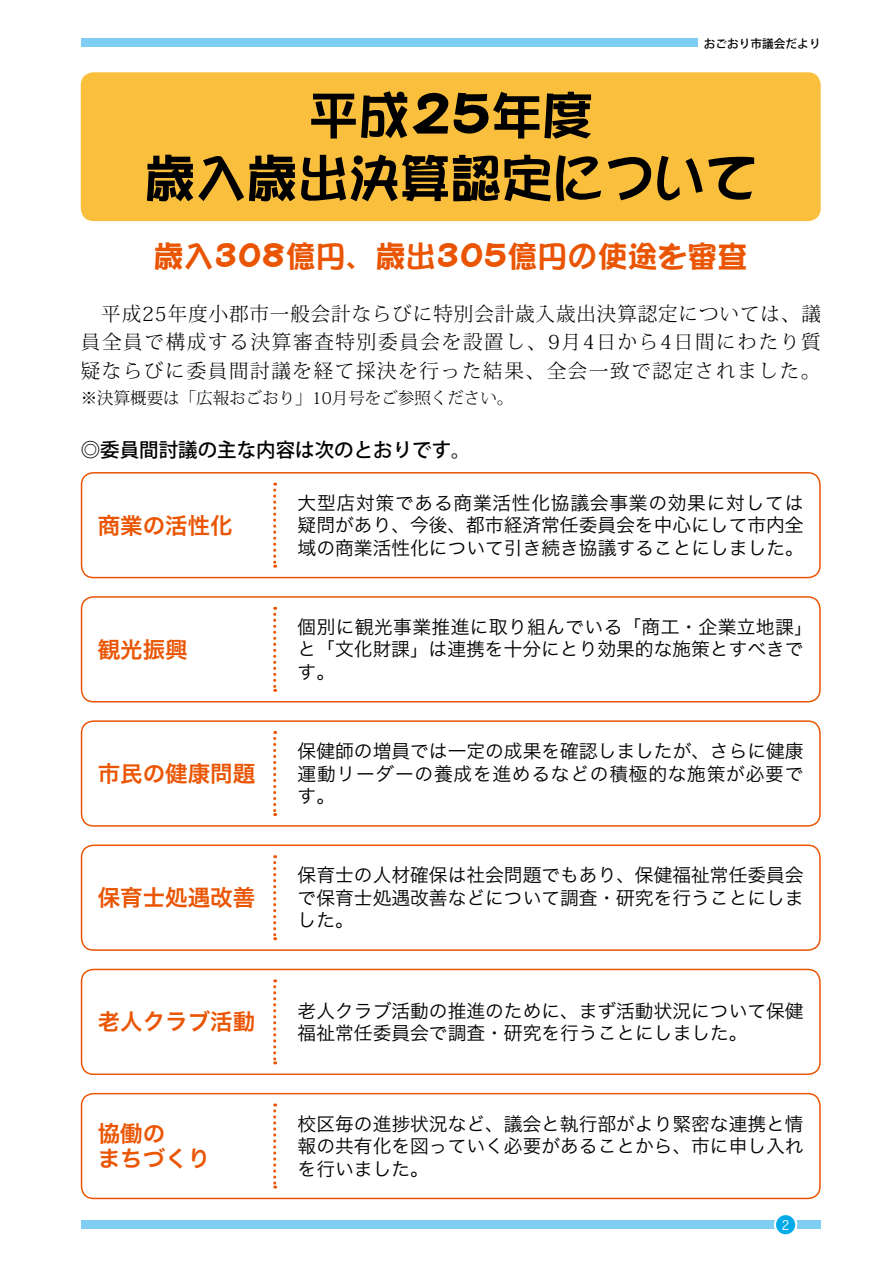
<style>
.page{position:relative;width:893px;height:1263px;background:#fff}
.page>*{position:absolute;margin:0;border:0;box-sizing:border-box;transform-origin:0 0}
.t1{font:51px/63px "DFPOP1 W9 MP RKSJ H";color:#000;text-align:center}
.t2{font:30px "DFPOP1 W9 MP RKSJ H";color:#ea5504}
.t3{font:22.5px/25.5px "Hira Kaku Pro N W6";color:#ea5504}
.t4{font:300 19.5px/28.5px "Koz Min Pr 6 N";letter-spacing:.085em;color:#000;text-align:justify}
.t5{font:500 19.5px "Koz Go Pr 6 N";color:#000}
.t6{font:18.75px/22.5px "Hira Kaku Pro N W3";color:#000;text-align:justify}
.t7{font:300 16.5px "Koz Min Pr 6 N";color:#000}
.t8{font:12.75px "Hira Kaku Pro W3";color:#fff;scale:.9 1}
.t9{font:500 11.7px "Koz Go Pr 6 N";color:#000}
</style>
<div class="page">
<div style="left:81px;top:472px;width:740px;height:106px;border:2px solid #ea5504;border-radius:12px"></div>
<div style="left:81px;top:596px;width:740px;height:106px;border:2px solid #ea5504;border-radius:12px"></div>
<div style="left:81px;top:720px;width:740px;height:107px;border:2px solid #ea5504;border-radius:12px"></div>
<div style="left:81px;top:844px;width:740px;height:107px;border:2px solid #ea5504;border-radius:12px"></div>
<div style="left:81px;top:969px;width:740px;height:106px;border:2px solid #ea5504;border-radius:12px"></div>
<div style="left:81px;top:1093px;width:740px;height:106px;border:2px solid #ea5504;border-radius:12px"></div>
<div style="left:81px;top:38px;width:616px;height:9px;background:#7ecef4"></div>
<div style="left:81px;top:1220px;width:740px;height:9px;background:#7ecef4"></div>
<svg style="left:774px;top:1213px;width:23px;height:23px"></svg>
<div style="left:776px;top:1215px;width:19px;height:19px;background:#00aae8;border-radius:50%"></div>
<div style="left:81px;top:72px;width:740px;height:149px;background:#fac03d;border-radius:13px"></div>
<svg style="left:273px;top:483px;width:3px;height:85px"></svg>
<svg style="left:273px;top:1103px;width:3px;height:85px"></svg>
<svg style="left:273px;top:979px;width:3px;height:85px"></svg>
<svg style="left:273px;top:855px;width:3px;height:85px"></svg>
<svg style="left:273px;top:731px;width:3px;height:85px"></svg>
<svg style="left:273px;top:607px;width:3px;height:85px"></svg>
<p class="t9" style="left:704px;top:37px;width:118px">おごおり市議会だより</p>
<h1 class="t1" style="left:145px;top:84px;width:613px">平成25年度<br>歳入歳出決算認定について</h1>
<h2 class="t2" style="left:154px;top:241px;width:595px">歳入308億円、歳出305億円の使途を審査</h2>
<p class="t4" style="left:81px;top:300px;width:741px">　平成25年度小郡市一般会計ならびに特別会計歳入歳出決算認定については、議員全員で構成する決算審査特別委員会を設置し、9月4日から4日間にわたり質疑ならびに委員間討議を経て採決を行った結果、全会一致で認定されました。</p>
<p class="t7" style="left:81px;top:388px;width:434px">※決算概要は「広報おごおり」10月号をご参照ください。</p>
<p class="t5" style="left:81px;top:439px;width:392px">◎委員間討議の主な内容は次のとおりです。</p>
<p class="t6" style="left:298px;top:490px;width:508px">大型店対策である商業活性化協議会事業の効果に対しては疑問があり、今後、都市経済常任委員会を中心にして市内全域の商業活性化について引き続き協議することにしました。</p>
<p class="t3" style="left:98px;top:512px;width:137px">商業の活性化</p>
<p class="t3" style="left:98px;top:636px;width:91px">観光振興</p>
<p class="t3" style="left:98px;top:760px;width:159px">市民の健康問題</p>
<p class="t3" style="left:98px;top:884px;width:159px">保育士処遇改善</p>
<p class="t3" style="left:98px;top:1008px;width:159px">老人クラブ活動</p>
<p class="t3" style="left:98px;top:1120px;width:114px">協働の<br>まちづくり</p>
<p class="t6" style="left:298px;top:614px;width:517px;text-align:left">個別に観光事業推進に取り組んでいる「商工・企業立地課「と「文化財課」は連携を十分にとり効果的な施策とすべきです。</p>
<p class="t6" style="left:298px;top:738px;width:507px">保健師の増員では一定の成果を確認しましたが、さらに健康運動リーダーの養成を進めるなどの積極的な施策が必要です。</p>
<p class="t6" style="left:298px;top:863px;width:507px">保育士の人材確保は社会問題でもあり、保健福祉常任委員会で保育士処遇改善などについて調査・研究を行うことにしました。</p>
<p class="t6" style="left:298px;top:998px;width:507px">老人クラブ活動の推進のために、まず活動状況について保健</p>
<p class="t6" style="left:298px;top:1021px;width:451px">福祉常任委員会で調査・研究を行うことにしました。</p>
<p class="t6" style="left:298px;top:1111px;width:507px">校区毎の進捗状況など、議会と執行部がより緊密な連携と情報の共有化を図っていく必要があることから、市に申し入れを行いました。</p>
<p class="t8" style="left:782px;top:1213px;width:10px">2</p>
</div>
